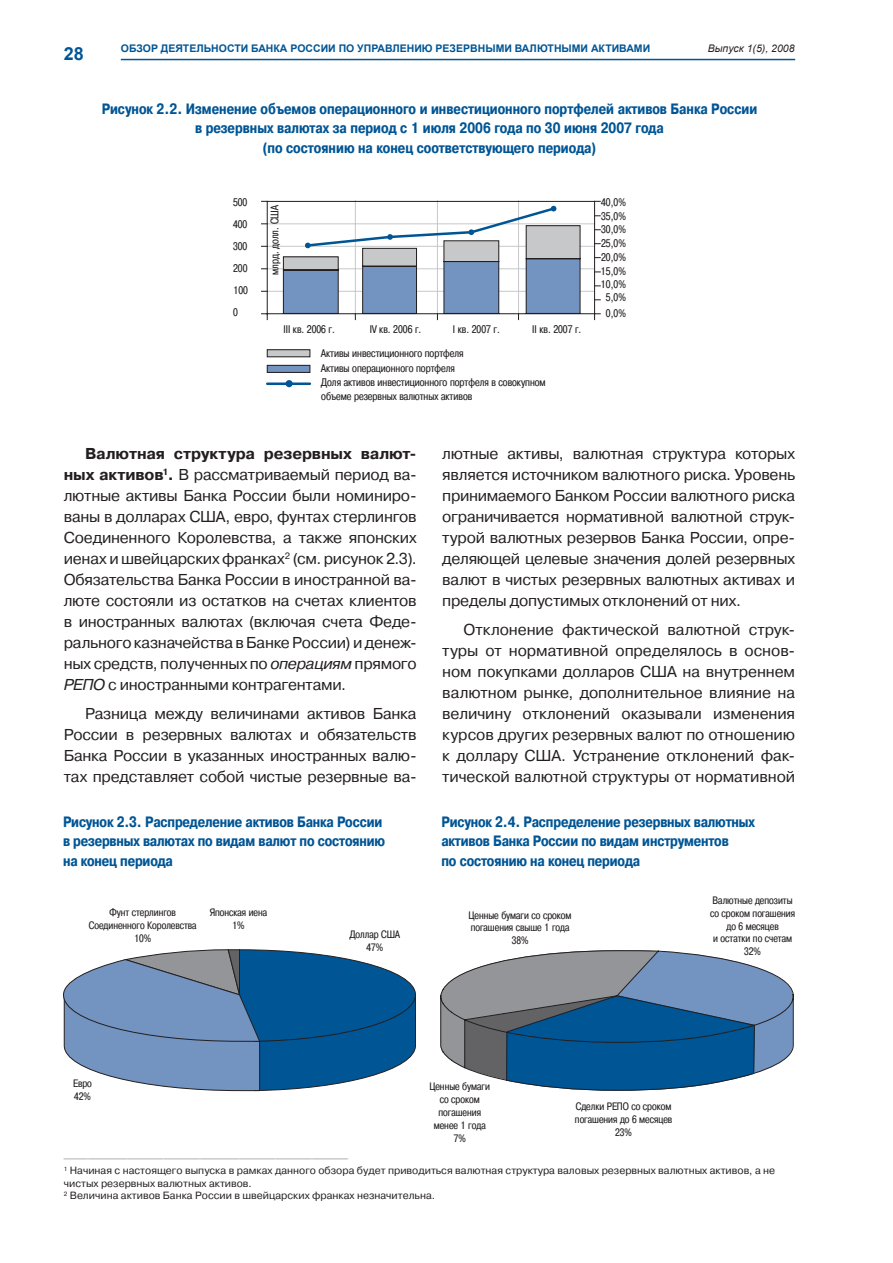
<style>
.page{position:relative;width:893px;height:1263px;background:#fff}
.page>*{position:absolute;margin:0;border:0;box-sizing:border-box;transform-origin:0 0}
.t1{font:700 18px "Arial";color:#005595}
.t2{font:15.75px/21px "Pragmatica C";letter-spacing:-.015em;color:#231f20;text-align:justify}
.t3{font:700 15px/19.5px "Pragmatica Cond C";letter-spacing:-.01em;color:#005595}
.t4{font:11.1px/15.6px "Pragmatica Cond C";color:#231f20}
.t5{font:10.8px/12.9px "Pragmatica Cond C";color:#231f20;text-align:center}
.t6{font:10.5px/12.6px "Pragmatica C";color:#231f20}
.t7{font:700 10.5px "Arial";color:#005595}
.t8{font:italic 10.5px "Arial";color:#231f20}
.t9{font:6.15px "Pragmatica C";color:#231f20}
.s1{font-weight:700}
.s2{font-style:italic}
</style>
<div class="page">
<hr style="left:121px;top:59px;width:674px;height:1px;background:#005595">
<svg style="left:63px;top:949px;width:353px;height:142px;background:#5886b1"></svg>
<svg style="left:441px;top:950px;width:352px;height:141px;background:#5f84a4"></svg>
<svg style="left:266px;top:349px;width:45px;height:24px"></svg>
<hr style="left:267px;top:382px;width:43px;height:3px;background:#005595">
<div style="left:286px;top:380px;width:7px;height:7px;background:#005595;border-radius:50%"></div>
<svg style="left:262px;top:200px;width:338px;height:120px"></svg>
<p class="t1" style="left:64px;top:41px;width:22px">28</p>
<p class="t7" style="left:121px;top:41px;width:531px">ОБЗОР ДЕЯТЕЛЬНОСТИ БАНКА РОССИИ ПО УПРАВЛЕНИЮ РЕЗЕРВНЫМИ ВАЛЮТНЫМИ АКТИВАМИ</p>
<p class="t8" style="left:708px;top:42px;width:88px">Выпуск 1(5), 2008</p>
<p class="t3" style="left:102px;top:99px;width:657px;text-align:center">Рисунок 2.2. Изменение объемов операционного и инвестиционного портфелей активов Банка России в резервных валютах за период с 1 июля 2006 года по 30 июня 2007 года<br>(по состоянию на конец соответствующего периода)</p>
<p class="t4" style="left:233px;top:195px;width:16px">500</p>
<p class="t4" style="left:233px;top:217px;width:16px">400</p>
<p class="t4" style="left:233px;top:238px;width:16px">300</p>
<p class="t4" style="left:233px;top:260px;width:16px">200</p>
<p class="t4" style="left:267px;top:275px;width:72px;rotate:-90deg">млрд. долл. США</p>
<p class="t4" style="left:601px;top:195px;width:26px">40,0%</p>
<p class="t4" style="left:601px;top:209px;width:26px">35,0%</p>
<p class="t4" style="left:601px;top:221px;width:26px">30,0%</p>
<p class="t4" style="left:601px;top:235px;width:26px">25,0%</p>
<p class="t4" style="left:601px;top:249px;width:26px">20,0%</p>
<p class="t4" style="left:601px;top:263px;width:27px">15,0%</p>
<p class="t4" style="left:233px;top:282px;width:16px">100</p>
<p class="t4" style="left:601px;top:276px;width:27px">10,0%</p>
<p class="t4" style="left:606px;top:290px;width:21px">5,0%</p>
<p class="t4" style="left:233px;top:304px;width:6px">0</p>
<p class="t4" style="left:606px;top:306px;width:21px">0,0%</p>
<p class="t4" style="left:283px;top:322px;width:53px">III кв. 2006 г.</p>
<p class="t4" style="left:370px;top:322px;width:53px">IV кв. 2006 г.</p>
<p class="t4" style="left:453px;top:322px;width:48px">I кв. 2007 г.</p>
<p class="t4" style="left:532px;top:322px;width:51px">II кв. 2007 г.</p>
<p class="t4" style="left:321px;top:345px;width:144px">Активы инвестиционного портфеля<br>Активы операционного портфеля</p>
<p class="t4" style="left:321px;top:376px;width:226px;line-height:13.2px">Доля активов инвестиционного портфеля в совокупном объеме резервных валютных активов</p>
<p class="t2" style="left:64px;top:443px;width:354px;text-indent:21px"><span class="s1">Валютная структура резервных валют&shy;ных активов</span><sup>1</sup><span class="s1">.</span> В рассматриваемый период ва&shy;лютные активы Банка России были номиниро&shy;ваны в долларах США, евро, фунтах стерлингов Соединенного Королевства, а также японских иенах и швейцарских франках<sup>2</sup> (см. рисунок 2.3).<br>Обязательства Банка России в иностранной ва&shy;люте состояли из остатков на счетах клиентов в иностранных валютах (включая счета Феде&shy;рального казначейства в Банке России) и денеж&shy;ных средств, полученных по <span class="s2">операциям</span> прямого <span class="s2">РЕПО</span> с иностранными контрагентами.</p>
<p class="t2" style="left:64px;top:703px;width:354px;text-indent:21px">Разница между величинами активов Банка России в резервных валютах и обязательств Банка России в указанных иностранных валю&shy;тах представляет собой чистые резервные ва-</p>
<p class="t2" style="left:442px;top:443px;width:354px">лютные активы, валютная структура которых является источником валютного риска. Уровень принимаемого Банком России валютного риска ограничивается нормативной валютной струк&shy;турой валютных резервов Банка России, опре&shy;деляющей целевые значения долей резервных валют в чистых резервных валютных активах и пределы допустимых отклонений от них.</p>
<p class="t2" style="left:442px;top:619px;width:354px;text-indent:21px">Отклонение фактической валютной струк&shy;туры от нормативной определялось в основ&shy;ном покупками долларов США на внутреннем валютном рынке, дополнительное влияние на величину отклонений оказывали изменения курсов других резервных валют по отношению к доллару США. Устранение отклонений фак&shy;тической валютной структуры от нормативной</p>
<p class="t3" style="left:63px;top:812px;width:324px">Рисунок 2.3. Распределение активов Банка России в резервных валютах по видам валют по состоянию на конец периода</p>
<p class="t3" style="left:441px;top:812px;width:315px">Рисунок 2.4. Распределение резервных валютных активов Банка России по видам инструментов<br>по состоянию на конец периода</p>
<p class="t5" style="left:89px;top:906px;width:109px">Фунт стерлингов<br>Соединенного Королевства<br>10%</p>
<p class="t5" style="left:209px;top:906px;width:59px">Японская иена<br>1%</p>
<p class="t5" style="left:73px;top:1077px;width:20px;text-align:left">Евро<br>42%</p>
<p class="t5" style="left:350px;top:928px;width:51px">Доллар США<br>47%</p>
<p class="t5" style="left:469px;top:908px;width:105px">Ценные бумаги со сроком погашения свыше 1 года<br>38%</p>
<p class="t5" style="left:710px;top:893px;width:87px">Валютные депозиты со сроком погашения до 6 месяцев<br>и остатки по счетам<br>32%</p>
<p class="t5" style="left:429px;top:1080px;width:62px">Ценные бумаги со сроком погашения менее 1 года<br>7%</p>
<p class="t5" style="left:575px;top:1100px;width:99px">Сделки РЕПО со сроком погашения до 6 месяцев<br>23%</p>
<p class="t9" style="left:64px;top:1152px;width:286px">______________________________________________________________________________________________</p>
<p class="t6" style="left:64px;top:1164px;width:713px"><sup>1</sup> Начиная с настоящего выпуска в рамках данного обзора будет приводиться валютная структура валовых резервных валютных активов, а не чистых резервных валютных активов.<br><sup>2</sup> Величина активов Банка России в швейцарских франках незначительна.</p>
</div>
